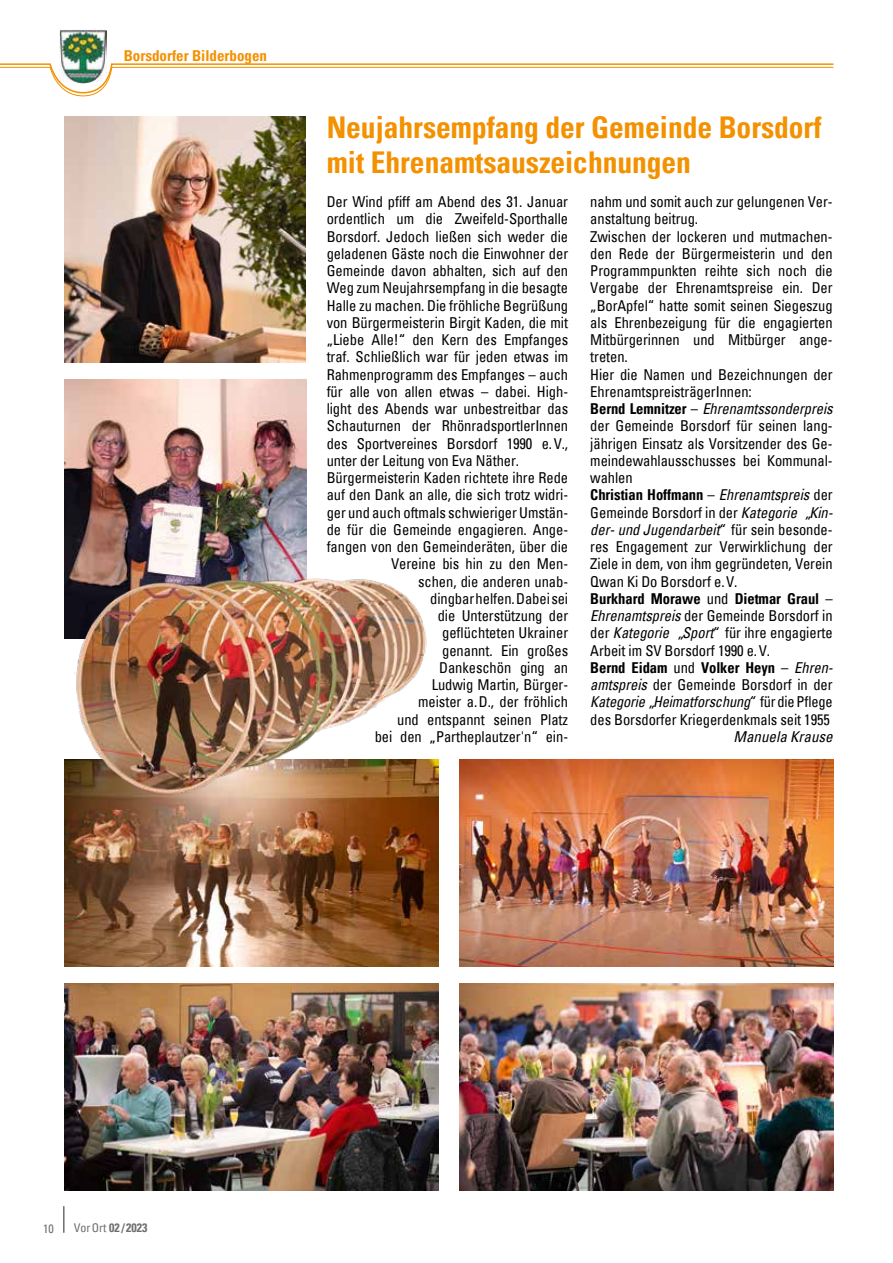
<style>
.page{position:relative;width:893px;height:1263px;background:#fff}
.page>*{position:absolute;margin:0;border:0;box-sizing:border-box;transform-origin:0 0}
.t1{font:700 condensed 30px/34.5px "Univers";color:#f39100}
.t2{font:condensed 15px/17.2px "Univers";letter-spacing:-.005em;color:#000}
.t3{font:700 condensed 15px "Univers";color:#f39100}
.t4{font:italic condensed 15px "Univers";color:#000}
.t5{font:700 condensed 12px "Univers";color:#6e6e6e}
.t6{font:condensed 12px "Univers";color:#6e6e6e}
.s1{font-weight:700}
.s2{font-style:italic}
.s3{font-weight:400}
</style>
<div class="page">
<hr style="left:63px;top:1206px;width:2px;height:27px;background:#6e6e6e">
<img style="left:60px;top:30px;width:47px;height:33px">
<svg style="left:0;top:63px;width:834px;height:33px"></svg>
<img style="left:64px;top:116px;width:242px;height:246px">
<img style="left:65px;top:983px;width:374px;height:207px">
<img style="left:65px;top:380px;width:241px;height:183px">
<img style="left:459px;top:983px;width:374px;height:207px">
<img style="left:65px;top:759px;width:374px;height:207px">
<img style="left:64px;top:563px;width:373px;height:241px">
<img style="left:460px;top:759px;width:373px;height:207px">
<p class="t3" style="left:124px;top:46px;width:145px">Borsdorfer Bilderbogen</p>
<h1 class="t1" style="left:327px;top:110px;width:496px">Neujahrsempfang der Gemeinde Borsdorf mit Ehrenamtsauszeichnungen</h1>
<p class="t2" style="left:327px;top:193px;width:243px">Der Wind pfiff am Abend des 31. Januar</p>
<p class="t2" style="left:327px;top:210px;width:243px">ordentlich um die Zweifeld-Sporthalle</p>
<p class="t2" style="left:327px;top:227px;width:243px">Borsdorf. Jedoch ließen sich weder die</p>
<p class="t2" style="left:327px;top:244px;width:243px">geladenen Gäste noch die Einwohner der</p>
<p class="t2" style="left:327px;top:262px;width:243px">Gemeinde davon abhalten, sich auf den</p>
<p class="t2" style="left:327px;top:279px;width:243px">Weg zum Neujahrsempfang in die besagte</p>
<p class="t2" style="left:327px;top:296px;width:243px">Halle zu machen. Die fröhliche Begrüßung</p>
<p class="t2" style="left:327px;top:313px;width:243px">von Bürgermeisterin Birgit Kaden, die mit</p>
<p class="t2" style="left:327px;top:331px;width:243px">„Liebe Alle!“ den Kern des Empfanges</p>
<p class="t2" style="left:327px;top:348px;width:243px">traf. Schließlich war für jeden etwas im</p>
<p class="t2" style="left:327px;top:365px;width:243px">Rahmenprogramm des Empfanges – auch</p>
<p class="t2" style="left:327px;top:382px;width:243px">für alle von allen etwas – dabei. High-</p>
<p class="t2" style="left:327px;top:400px;width:243px">light des Abends war unbestreitbar das</p>
<p class="t2" style="left:327px;top:417px;width:243px">Schauturnen der RhönradsportlerInnen</p>
<p class="t2" style="left:327px;top:434px;width:243px">des Sportvereines Borsdorf 1990 e.V.,</p>
<p class="t2" style="left:327px;top:451px;width:194px">unter der Leitung von Eva Näther.</p>
<p class="t2" style="left:327px;top:469px;width:243px">Bürgermeisterin Kaden richtete ihre Rede</p>
<p class="t2" style="left:327px;top:486px;width:243px">auf den Dank an alle, die sich trotz widri-</p>
<p class="t2" style="left:327px;top:503px;width:243px">ger und auch oftmals schwieriger Umstän-</p>
<p class="t2" style="left:327px;top:520px;width:243px">de für die Gemeinde engagieren. Ange-</p>
<p class="t2" style="left:327px;top:538px;width:243px">fangen von den Gemeinderäten, über die</p>
<p class="t2" style="left:391px;top:555px;width:178px">Vereine bis hin zu den Men-</p>
<p class="t2" style="left:418px;top:572px;width:151px">schen, die anderen unab-</p>
<p class="t2" style="left:430px;top:589px;width:139px">dingbar helfen. Dabei sei</p>
<p class="t2" style="left:438px;top:607px;width:132px">die Unterstützung der</p>
<p class="t2" style="left:442px;top:624px;width:128px">geflüchteten Ukrainer</p>
<p class="t2" style="left:442px;top:641px;width:127px">genannt. Ein großes</p>
<p class="t2" style="left:439px;top:658px;width:131px">Dankeschön ging an</p>
<p class="t2" style="left:432px;top:676px;width:138px">Ludwig Martin, Bürger-</p>
<p class="t2" style="left:418px;top:693px;width:151px">meister a.D., der fröhlich</p>
<p class="t2" style="left:397px;top:710px;width:173px">und entspannt seinen Platz</p>
<p class="t2" style="left:375px;top:727px;width:195px">bei den „Partheplautzer'n“ ein-</p>
<p class="t2" style="left:590px;top:193px;width:244px">nahm und somit auch zur gelungenen Ver&shy;anstaltung beitrug.<br>Zwischen der lockeren und mutmachen&shy;den Rede der Bürgermeisterin und den Programmpunkten reihte sich noch die Vergabe der Ehrenamtspreise ein. Der „BorApfel“ hatte somit seinen Siegeszug als Ehrenbezeigung für die engagierten Mitbürgerinnen und Mitbürger ange&shy;treten.<br>Hier die Namen und Bezeichnungen der EhrenamtspreisträgerInnen:<br><span class="s1">Bernd Lemnitzer</span> – <span class="s2">Ehrenamtssonderpreis </span>der Gemeinde Borsdorf für seinen lang&shy;jährigen Einsatz als Vorsitzender des Ge&shy;meindewahlausschusses bei Kommunal&shy;wahlen<br><span class="s1">Christian Hoffmann</span> – <span class="s2">Ehrenamtspreis</span> der Gemeinde Borsdorf in der <span class="s2">Kategorie „Kin&shy;der- und Jugendarbeit “</span> für sein besonde&shy;res Engagement zur Verwirklichung der Ziele in dem, von ihm gegründeten, Verein Qwan Ki Do Borsdorf e.V.<br><span class="s1">Burkhard Morawe</span> und <span class="s1">Dietmar Graul</span> – <span class="s2">Ehrenamtspreis</span> der Gemeinde Borsdorf in der <span class="s2">Kategorie „Sport “</span> für ihre engagierte Arbeit im SV Borsdorf 1990 e.V.<br><span class="s1">Bernd Eidam</span> und <span class="s1">Volker Heyn</span> – <span class="s2">Ehren&shy;amtspreis</span> der Gemeinde Borsdorf in der <span class="s2">Kategorie „Heimatforschung“</span> für die Pflege des Borsdorfer Kriegerdenkmals seit 1955</p>
<p class="t4" style="left:733px;top:727px;width:101px">Manuela Krause</p>
<p class="t6" style="left:43px;top:1221px;width:12px">10</p>
<p class="t5" style="left:74px;top:1221px;width:75px"><span class="s3">VorOrt</span> 02 / 2023</p>
</div>
